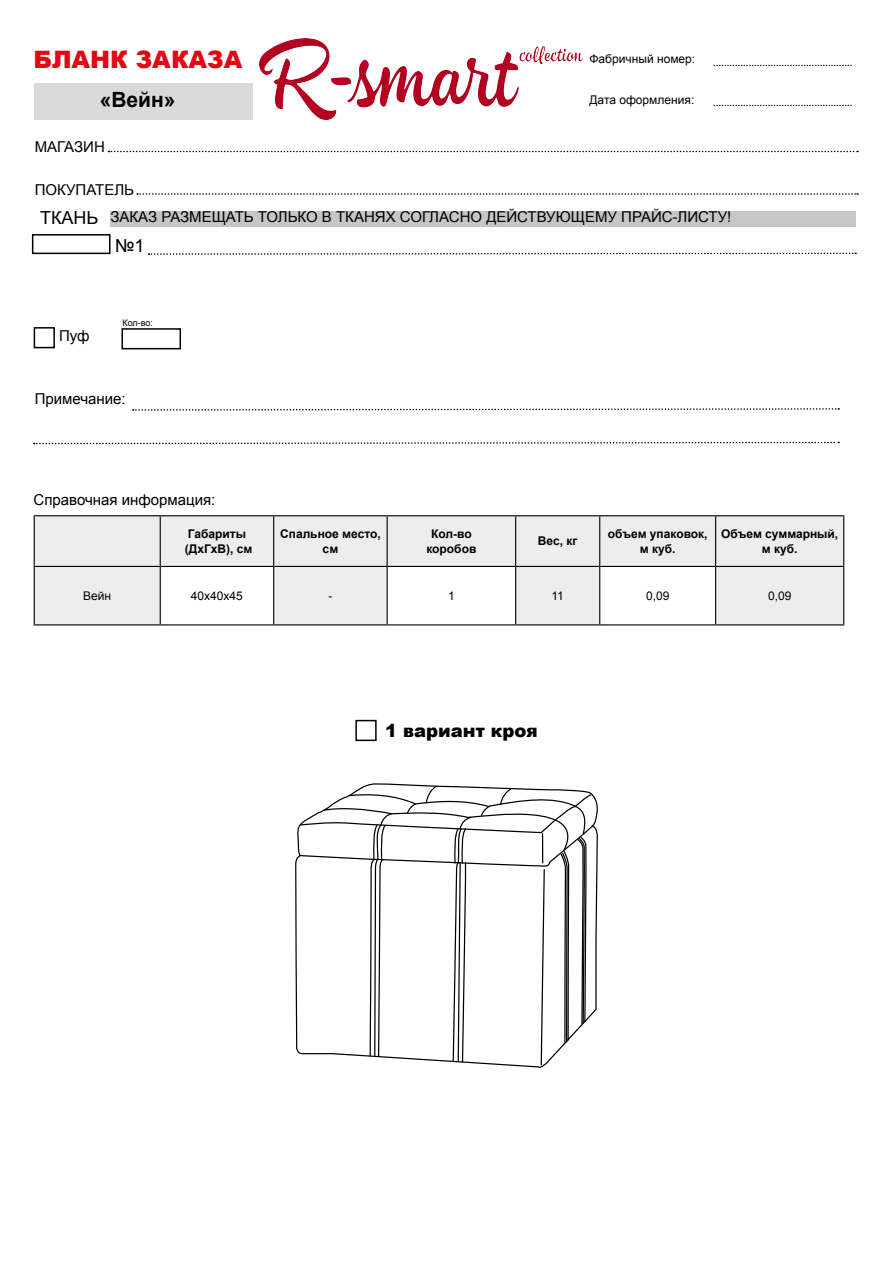
<style>
.page{position:relative;width:893px;height:1263px;background:#fff}
.page>*{position:absolute;margin:0;border:0;box-sizing:border-box;transform-origin:0 0}
.t1{font:900 24px "Arial";color:#e30613}
.t2{font:700 21px "Arial";color:#000}
.t3{font:900 18px "Arial";color:#000}
.t4{font:18px "Arial";color:#000}
.t5{font:15px "Arial";color:#000}
.t6{font:12px "Minion Pro";color:#000}
.t7{font:700 12px/14.4px "Arial";color:#000;text-align:center}
.t8{font:12px "Arial";color:#000}
.t9{font:9px "Arial";color:#000}
</style>
<div class="page">
<div style="left:355px;top:720px;width:22px;height:21px;border:2px solid #000"></div>
<div style="left:34px;top:327px;width:21px;height:21px;border:2px solid #000"></div>
<div style="left:121px;top:328px;width:60px;height:21px;border:2px solid #000"></div>
<svg style="left:133px;top:408px;width:706px;height:3px"></svg>
<svg style="left:34px;top:441px;width:805px;height:4px"></svg>
<svg style="left:108px;top:151px;width:750px;height:1px"></svg>
<svg style="left:137px;top:193px;width:721px;height:2px"></svg>
<div style="left:32px;top:234px;width:79px;height:20px;border:2px solid #000"></div>
<svg style="left:148px;top:252px;width:708px;height:3px"></svg>
<div style="left:34px;top:84px;width:219px;height:36px;background:#dadada"></div>
<img style="left:260px;top:38px;width:322px;height:82px">
<svg style="left:35px;top:516px;width:808px;height:108px;fill:#ededed"></svg>
<hr style="left:34px;top:516px;width:1px;height:50px;background:#000">
<hr style="left:34px;top:567px;width:1px;height:57px;background:#000">
<hr style="left:34px;top:515px;width:126px;height:1px;background:#000">
<hr style="left:160px;top:515px;width:114px;height:1px;background:#000">
<hr style="left:274px;top:515px;width:113px;height:1px;background:#000">
<hr style="left:387px;top:515px;width:129px;height:1px;background:#000">
<hr style="left:516px;top:515px;width:84px;height:1px;background:#000">
<hr style="left:600px;top:515px;width:116px;height:1px;background:#000">
<hr style="left:716px;top:515px;width:128px;height:1px;background:#000">
<hr style="left:160px;top:516px;width:1px;height:50px;background:#000">
<hr style="left:273px;top:516px;width:1px;height:50px;background:#000">
<hr style="left:387px;top:516px;width:1px;height:50px;background:#000">
<hr style="left:515px;top:516px;width:1px;height:50px;background:#000">
<hr style="left:599px;top:516px;width:1px;height:50px;background:#000">
<hr style="left:715px;top:516px;width:1px;height:50px;background:#000">
<hr style="left:843px;top:516px;width:1px;height:50px;background:#000">
<hr style="left:160px;top:567px;width:1px;height:57px;background:#000">
<hr style="left:273px;top:567px;width:1px;height:57px;background:#000">
<hr style="left:387px;top:567px;width:1px;height:57px;background:#000">
<hr style="left:515px;top:567px;width:1px;height:57px;background:#000">
<hr style="left:599px;top:567px;width:1px;height:57px;background:#000">
<hr style="left:715px;top:567px;width:1px;height:57px;background:#000">
<hr style="left:843px;top:567px;width:1px;height:57px;background:#000">
<hr style="left:34px;top:566px;width:126px;height:1px;background:#000">
<hr style="left:160px;top:566px;width:114px;height:1px;background:#000">
<hr style="left:274px;top:566px;width:113px;height:1px;background:#000">
<hr style="left:387px;top:566px;width:129px;height:1px;background:#000">
<hr style="left:516px;top:566px;width:84px;height:1px;background:#000">
<hr style="left:600px;top:566px;width:116px;height:1px;background:#000">
<hr style="left:716px;top:566px;width:128px;height:1px;background:#000">
<hr style="left:34px;top:624px;width:126px;height:1px;background:#000">
<hr style="left:160px;top:624px;width:114px;height:1px;background:#000">
<hr style="left:274px;top:624px;width:113px;height:1px;background:#000">
<hr style="left:387px;top:624px;width:129px;height:1px;background:#000">
<hr style="left:516px;top:624px;width:84px;height:1px;background:#000">
<hr style="left:600px;top:624px;width:116px;height:1px;background:#000">
<hr style="left:716px;top:624px;width:128px;height:1px;background:#000">
<svg style="left:295px;top:783px;width:303px;height:283px"></svg>
<div style="left:111px;top:211px;width:745px;height:16px;background:#c6c6c6"></div>
<h1 class="t1" style="left:34px;top:42px;width:210px">БЛАНК ЗАКАЗА</h1>
<h2 class="t2" style="left:100px;top:86px;width:77px">«Вейн»</h2>
<p class="t5" style="left:35px;top:136px;width:72px">МАГАЗИН</p>
<p class="t5" style="left:35px;top:180px;width:101px">ПОКУПАТЕЛЬ</p>
<p class="t8" style="left:589px;top:51px;width:107px">Фабричный номер:</p>
<p class="t8" style="left:589px;top:92px;width:106px">Дата оформления:</p>
<p class="t6" style="left:713px;top:54px;width:141px">...................................................</p>
<p class="t6" style="left:713px;top:94px;width:141px">...................................................</p>
<p class="t4" style="left:40px;top:206px;width:60px">ТКАНЬ</p>
<p class="t5" style="left:111px;top:207px;width:622px">ЗАКАЗ РАЗМЕЩАТЬ ТОЛЬКО В ТКАНЯХ СОГЛАСНО ДЕЙСТВУЮЩЕМУ ПРАЙС-ЛИСТУ!</p>
<p class="t4" style="left:115px;top:233px;width:31px">№1</p>
<p class="t5" style="left:59px;top:326px;width:32px">Пуф</p>
<p class="t9" style="left:123px;top:317px;width:32px">Кол-во:</p>
<p class="t5" style="left:35px;top:389px;width:92px">Примечание:</p>
<p class="t5" style="left:34px;top:490px;width:183px">Справочная информация:</p>
<p class="t7" style="left:185px;top:527px;width:69px;text-align:left">Габариты (ДхГхВ), см</p>
<p class="t7" style="left:280px;top:527px;width:102px">Спальное место, см</p>
<p class="t7" style="left:426px;top:527px;width:51px">Кол-во коробов</p>
<p class="t7" style="left:538px;top:534px;width:41px">Вес, кг</p>
<p class="t7" style="left:608px;top:527px;width:101px">объем упаковок, м куб.</p>
<p class="t7" style="left:721px;top:527px;width:119px">Объем суммарный, м куб.</p>
<p class="t8" style="left:83px;top:588px;width:30px">Вейн</p>
<p class="t8" style="left:191px;top:588px;width:54px">40х40х45</p>
<p class="t8" style="left:328px;top:588px;width:5px">-</p>
<p class="t8" style="left:448px;top:588px;width:8px">1</p>
<p class="t8" style="left:551px;top:588px;width:14px">11</p>
<p class="t8" style="left:646px;top:588px;width:25px">0,09</p>
<p class="t8" style="left:768px;top:588px;width:25px">0,09</p>
<p class="t3" style="left:385px;top:718px;width:154px">1 вариант кроя</p>
</div>
